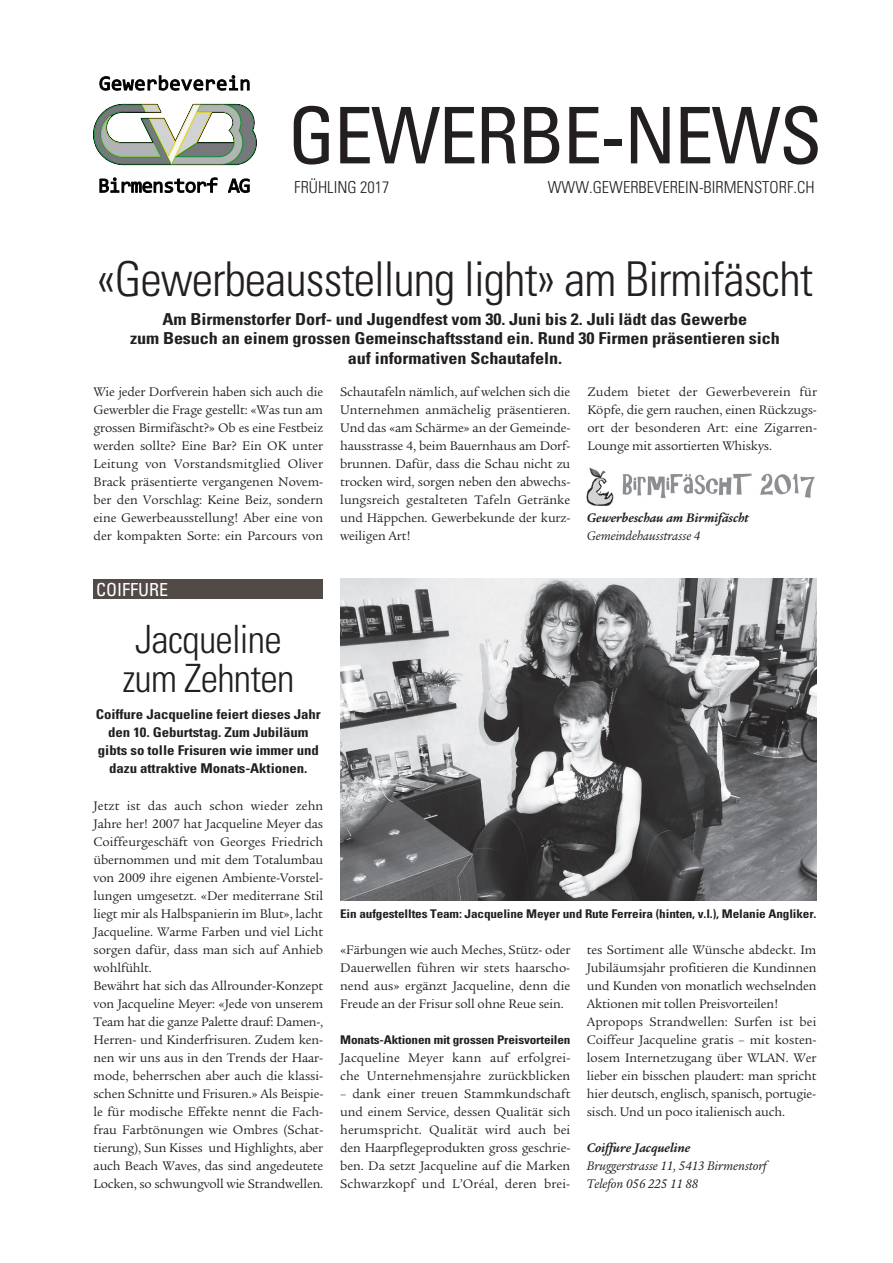
<style>
.page{position:relative;width:893px;height:1263px;background:#fff}
.page>*{position:absolute;margin:0;border:0;box-sizing:border-box;transform-origin:0 0}
.t1{font:condensed 78.15px "Univers";letter-spacing:-.025em;color:#231f20}
.t2{font:300 condensed 48px "Univers";letter-spacing:-.02em;color:#231f20}
.t3{font:300 condensed 39px/39px "Univers";letter-spacing:-.02em;color:#231f20;text-align:center}
.t4{font:condensed 18px "Univers";color:#fff}
.t5{font:700 condensed 16.5px/19.5px "Univers";letter-spacing:-.005em;color:#231f20;text-align:center;scale:1.1 1}
.t6{font:300 condensed 16.5px "Univers";color:#231f20}
.t7{font:13.5px/18px "Legacy Serif";letter-spacing:-.01em;color:#231f20;text-align:justify}
.t8{font:700 condensed 13.5px/18px "Univers";letter-spacing:-.005em;color:#231f20;text-align:center;scale:1.1 1}
.t9{font:italic 13.5px/18px "Legacy Serif";letter-spacing:-.005em;color:#231f20}
.t10{font:13.5px/18px "Legacy Serif";letter-spacing:.01em;color:#231f20}
.t11{font:italic 700 13.5px "Legacy Serif";letter-spacing:-.005em;color:#231f20}
.t12{font:700 condensed 12px "Univers";letter-spacing:-.01em;color:#231f20;scale:1.1 1}
</style>
<div class="page">
<svg style="left:100px;top:76px;width:149px;height:14px"></svg>
<svg style="left:94px;top:104px;width:162px;height:61px"></svg>
<svg style="left:228px;top:179px;width:21px;height:13px"></svg>
<svg style="left:100px;top:178px;width:117px;height:14px"></svg>
<img style="left:340px;top:578px;width:476px;height:322px">
<img style="left:586px;top:467px;width:229px;height:39px">
<div style="left:94px;top:579px;width:229px;height:20px;background:#524a47"></div>
<h1 class="t1" style="left:288px;top:86px;width:536px">GEWERBE-NEWS</h1>
<p class="t6" style="left:294px;top:177px;width:97px">Frühling 2017</p>
<p class="t6" style="left:548px;top:177px;width:268px">www.gewerbeverein-birmenstorf.ch</p>
<h2 class="t2" style="left:97px;top:251px;width:718px">«Gewerbeausstellung light» am Birmifäscht</h2>
<p class="t5" style="left:130px;top:309px;width:592px">Am Birmenstorfer Dorf- und Jugendfest vom 30. Juni bis 2. Juli lädt das Gewerbe<br>zum Besuch an einem grossen Gemeinschaftsstand ein. Rund 30 Firmen präsentieren sich auf informativen Schautafeln.</p>
<p class="t7" style="left:94px;top:383px;width:231px">Wie jeder Dorfverein haben sich auch die Gewerbler die Frage gestellt: «Was tun am grossen Birmifäscht?» Ob es eine Festbeiz werden sollte? Eine Bar? Ein OK unter Leitung von Vorstandsmitglied Oliver Brack präsentierte vergangenen Novem&shy;ber den Vorschlag: Keine Beiz, sondern eine Gewerbeausstellung! Aber eine von der kompakten Sorte: ein Parcours von</p>
<p class="t7" style="left:340px;top:383px;width:232px">Schautafeln nämlich, auf welchen sich die Unternehmen anmächelig präsentieren.<br>Und das «am Schärme» an der Gemeinde&shy;hausstrasse 4, beim Bauernhaus am Dorf&shy;brunnen. Dafür, dass die Schau nicht zu trocken wird, sorgen neben den abwechs&shy;lungsreich gestalteten Tafeln Getränke und Häppchen. Gewerbekunde der kurz&shy;weiligen Art!</p>
<p class="t7" style="left:587px;top:383px;width:231px">Zudem bietet der Gewerbeverein für Köpfe, die gern rauchen, einen Rückzugs&shy;ort der besonderen Art: eine Zigarren-Lounge mit assortierten Whiskys.</p>
<p class="t11" style="left:587px;top:510px;width:164px">Gewerbeschau am Birmifäscht</p>
<p class="t9" style="left:587px;top:527px;width:115px">Gemeindehausstrasse 4</p>
<h3 class="t4" style="left:96px;top:578px;width:63px">COIFFURE</h3>
<h3 class="t3" style="left:122px;top:620px;width:173px">Jacqueline zum Zehnten</h3>
<p class="t8" style="left:96px;top:705px;width:206px">Coiffure Jacqueline feiert dieses Jahr den 10. Geburtstag. Zum Jubiläum gibts so tolle Frisuren wie immer und dazu attraktive Monats-Aktionen.</p>
<p class="t7" style="left:94px;top:797px;width:231px;text-align:left">Jetzt ist das auch schon wieder zehn Jahre her! 2007 hat Jacqueline Meyer das Coiffeurgeschäft von Georges Friedrich übernommen und mit dem Totalumbau von 2009 ihre eigenen Ambiente-Vorstel&shy;lungen umgesetzt. «Der mediterrane Stil liegt mir als Halbspanierin im Blut», lacht Jacqueline. Warme Farben und viel Licht sorgen dafür, dass man sich auf Anhieb wohlfühlt.<br>Bewährt hat sich das Allrounder-Konzept von Jacqueline Meyer: «Jede von unserem Team hat die ganze Palette drauf: Damen-, Herren- und Kinderfrisuren. Zudem ken&shy;nen wir uns aus in den Trends der Haar&shy;mode, beherrschen aber auch die klassi&shy;schen Schnitte und Frisuren.» Als Beispie&shy;le für modische Effekte nennt die Fach&shy;frau Farbtönungen wie Ombres (Schat&shy;tierung), Sun Kisses und Highlights, aber auch Beach Waves, das sind angedeutete Locken, so schwungvoll wie Strandwellen.</p>
<p class="t12" style="left:340px;top:906px;width:435px">Ein aufgestelltes Team: Jacqueline Meyer und Rute Ferreira (hinten, v.l.), Melanie Angliker.</p>
<p class="t7" style="left:587px;top:941px;width:231px;text-align:left">tes Sortiment alle Wünsche abdeckt. Im Jubiläumsjahr profitieren die Kundinnen und Kunden von monatlich wechselnden Aktionen mit tollen Preisvorteilen!<br>Apropops Strandwellen: Surfen ist bei Coiffeur Jacqueline gratis – mit kosten&shy;losem Internetzugang über WLAN. Wer lieber ein bisschen plaudert: man spricht hier deutsch, englisch, spanisch, portugie&shy;sisch. Und un poco italienisch auch.</p>
<p class="t11" style="left:587px;top:1140px;width:105px">Coiffure Jacqueline</p>
<p class="t9" style="left:587px;top:1157px;width:181px">Bruggerstrasse 11, 5413 Birmenstorf<br>Telefon 056 225 11 88</p>
<p class="t7" style="left:340px;top:941px;width:232px">«Färbungen wie auch Meches, Stütz- oder Dauerwellen führen wir stets haarscho&shy;nend aus» ergänzt Jacqueline, denn die Freude an der Frisur soll ohne Reue sein.</p>
<p class="t12" style="left:340px;top:1032px;width:211px">Monats-Aktionen mit grossen Preisvorteilen</p>
<p class="t10" style="left:340px;top:1049px;width:232px">Jacqueline Meyer kann auf erfolgrei&shy;che Unternehmensjahre zurückblicken</p>
<p class="t7" style="left:340px;top:1085px;width:232px">– dank einer treuen Stammkundschaft und einem Service, dessen Qualität sich herumspricht. Qualität wird auch bei den Haarpflegeprodukten gross geschrie&shy;ben. Da setzt Jacqueline auf die Marken Schwarzkopf und L’Oréal, deren brei-</p>
</div>
